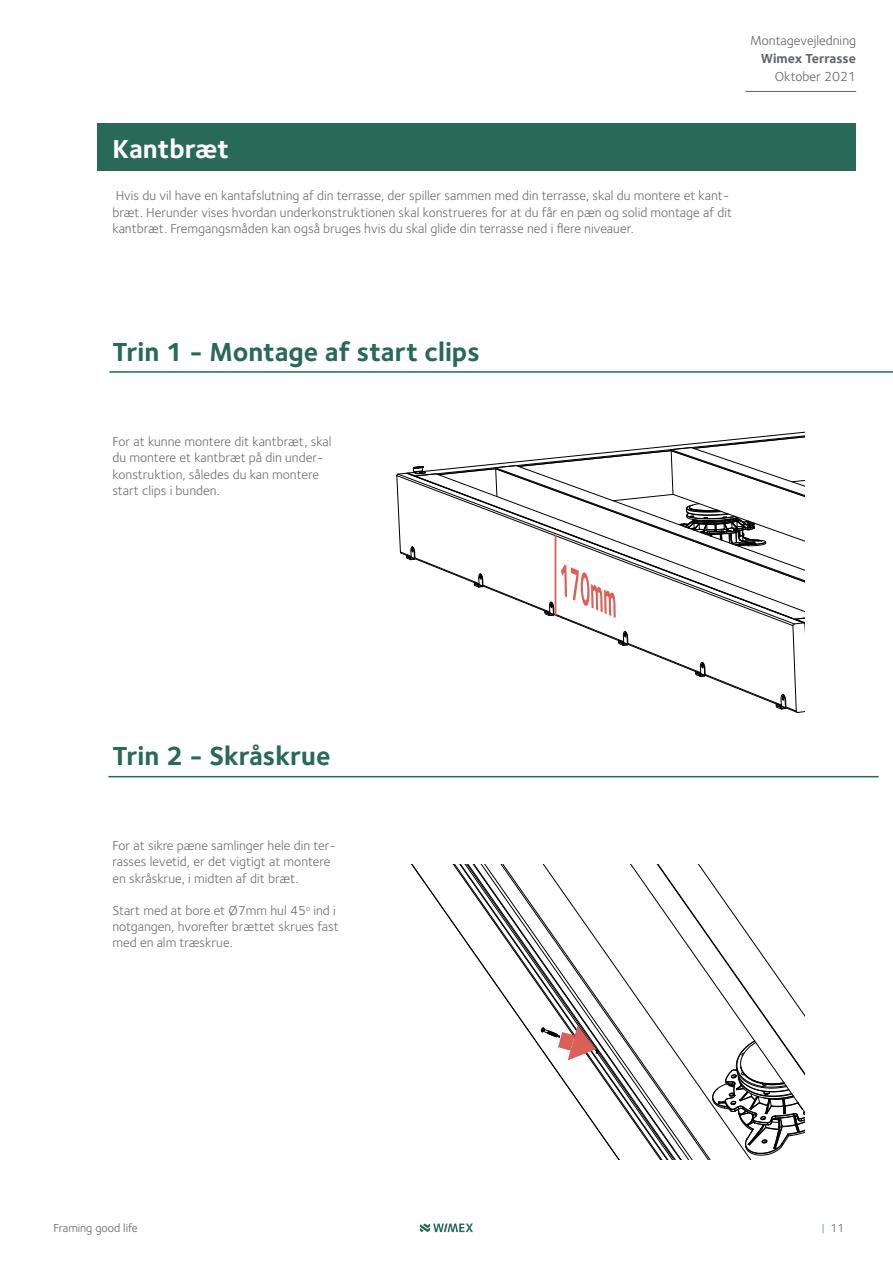
<style>
.page{position:relative;width:893px;height:1263px;background:#fff}
.page>*{position:absolute;margin:0;border:0;box-sizing:border-box;transform-origin:0 0}
.t1{font:700 27px "Foundry Sterling";color:#286958}
.t2{font:700 27px "Foundry Sterling";color:#fff}
.t3{font:13.5px/16.2px "Foundry Sterling";color:#6c6d70}
.t4{font:13.5px "Foundry Sterling";color:#5f6369}
.t5{font:700 13.5px "Foundry Sterling";color:#5f6369}
.t6{font:12px "Foundry Sterling";color:#5f6369}
.s1{font-weight:300;color:#286958}
</style>
<div class="page">
<svg style="left:420px;top:1223px;width:53px;height:9px"></svg>
<hr style="left:746px;top:91px;width:110px;height:1px;background:#5f6369">
<div style="left:98px;top:123px;width:758px;height:47px;background:#286958"></div>
<hr style="left:109px;top:371px;width:784px;height:2px;background:#286958">
<hr style="left:108px;top:776px;width:771px;height:1px;background:#286958">
<svg style="left:397px;top:431px;width:407px;height:282px"></svg>
<svg style="left:411px;top:865px;width:394px;height:294px"></svg>
<p class="t4" style="left:750px;top:33px;width:108px">Montagevejledning</p>
<p class="t5" style="left:761px;top:50px;width:97px">Wimex Terrasse</p>
<p class="t4" style="left:775px;top:69px;width:83px">Oktober 2021</p>
<h1 class="t2" style="left:112px;top:132px;width:118px">Kantbræt</h1>
<p class="t3" style="left:112px;top:188px;width:621px">Hvis du vil have en kantafslutning af din terrasse, der spiller sammen med din terrasse, skal du montere et kant&shy;bræt. Herunder vises hvordan underkonstruktionen skal konstrueres for at du får en pæn og solid montage af dit kantbræt. Fremgangsmåden kan også bruges hvis du skal glide din terrasse ned i flere niveauer.</p>
<h1 class="t1" style="left:112px;top:336px;width:369px">Trin 1 - Montage af start clips</h1>
<p class="t3" style="left:112px;top:434px;width:221px">For at kunne montere dit kantbræt, skal du montere et kantbræt på din under&shy;konstruktion, således du kan montere start clips i bunden.</p>
<h1 class="t1" style="left:112px;top:740px;width:220px">Trin 2 - Skråskrue</h1>
<p class="t3" style="left:112px;top:838px;width:225px">For at sikre pæne samlinger hele din ter&shy;rasses levetid, er det vigtigt at montere en skråskrue, i midten af dit bræt.</p>
<p class="t3" style="left:112px;top:902px;width:228px">Start med at bore et Ø7mm hul 45<sup>o</sup> ind i notgangen, hvorefter brættet skrues fast med en alm træskrue.</p>
<p class="t6" style="left:54px;top:1221px;width:86px">Framing good life</p>
<p class="t6" style="left:822px;top:1221px;width:24px"><span class="s1">|</span> 11</p>
</div>
